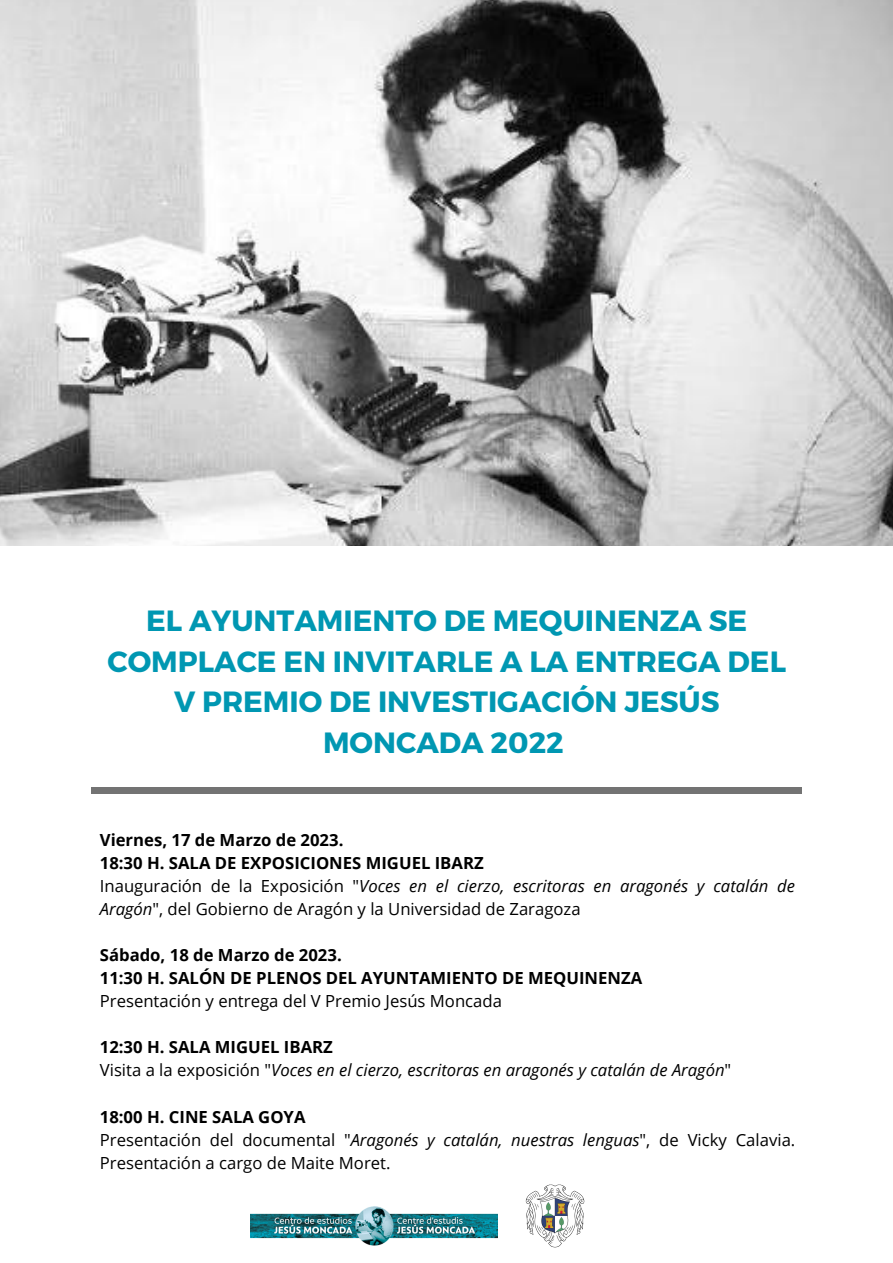
<style>
.page{position:relative;width:893px;height:1263px;background:#fff}
.page>*{position:absolute;margin:0;border:0;box-sizing:border-box;transform-origin:0 0}
.t1{font:700 29.25px/40.5px "Montserrat";color:#0097b2;text-align:center}
.t2{font:16.65px/23.1px "Open Sans";color:#000}
.t3{font:italic 16.65px/23.1px "Open Sans";color:#000}
.t4{font:700 16.65px/23.1px "Open Sans";color:#000}
.s1{font-weight:700}
.s2{font-style:italic}
.s3{font-weight:700;font-style:normal}
.s4{font-style:normal}
</style>
<div class="page">
<img style="left:0;top:0;width:893px;height:546px">
<div style="left:92px;top:787px;width:710px;height:7px;background:#737373"></div>
<img style="left:525px;top:1184px;width:59px;height:63px">
<img style="left:251px;top:1206px;width:247px;height:40px">
<h1 class="t1" style="left:107px;top:599px;width:680px">EL AYUNTAMIENTO DE MEQUINENZA SE<br>COMPLACE EN INVITARLE A LA ENTREGA DEL<br>V PREMIO DE INVESTIGACIÓN JESÚS<br>MONCADA 2022</h1>
<p class="t2" style="left:100px;top:828px;width:696px"><span class="s1">Viernes, 17 de Marzo de 2023.<br>18:30 H. SALA DE EXPOSICIONES MIGUEL IBARZ<br></span>Inauguración de la Exposición "<span class="s2">Voces en el cierzo, escritoras en aragonés y catalán de Aragón</span>", del Gobierno de Aragón y la Universidad de Zaragoza</p>
<p class="t4" style="left:100px;top:943px;width:544px">Sábado, 18 de Marzo de 2023.<br>11:30 H. SALÓN DE PLENOS DEL AYUNTAMIENTO DE MEQUINENZA</p>
<p class="t2" style="left:100px;top:989px;width:403px">Presentación y entrega del V Premio Jesús Moncada</p>
<p class="t3" style="left:100px;top:1035px;width:633px"><span class="s3">12:30 H. SALA MIGUEL IBARZ<br></span><span class="s4">Visita a la exposición "</span>Voces en el cierzo, escritoras en aragonés y catalán de Aragón<span class="s4">"</span></p>
<p class="t2" style="left:100px;top:1104px;width:697px"><span class="s1">18:00 H. CINE SALA GOYA<br></span>Presentación del documental "<span class="s2">Aragonés y catalán, nuestras lenguas</span>", de Vicky Calavia.<br>Presentación a cargo de Maite Moret.</p>
</div>
